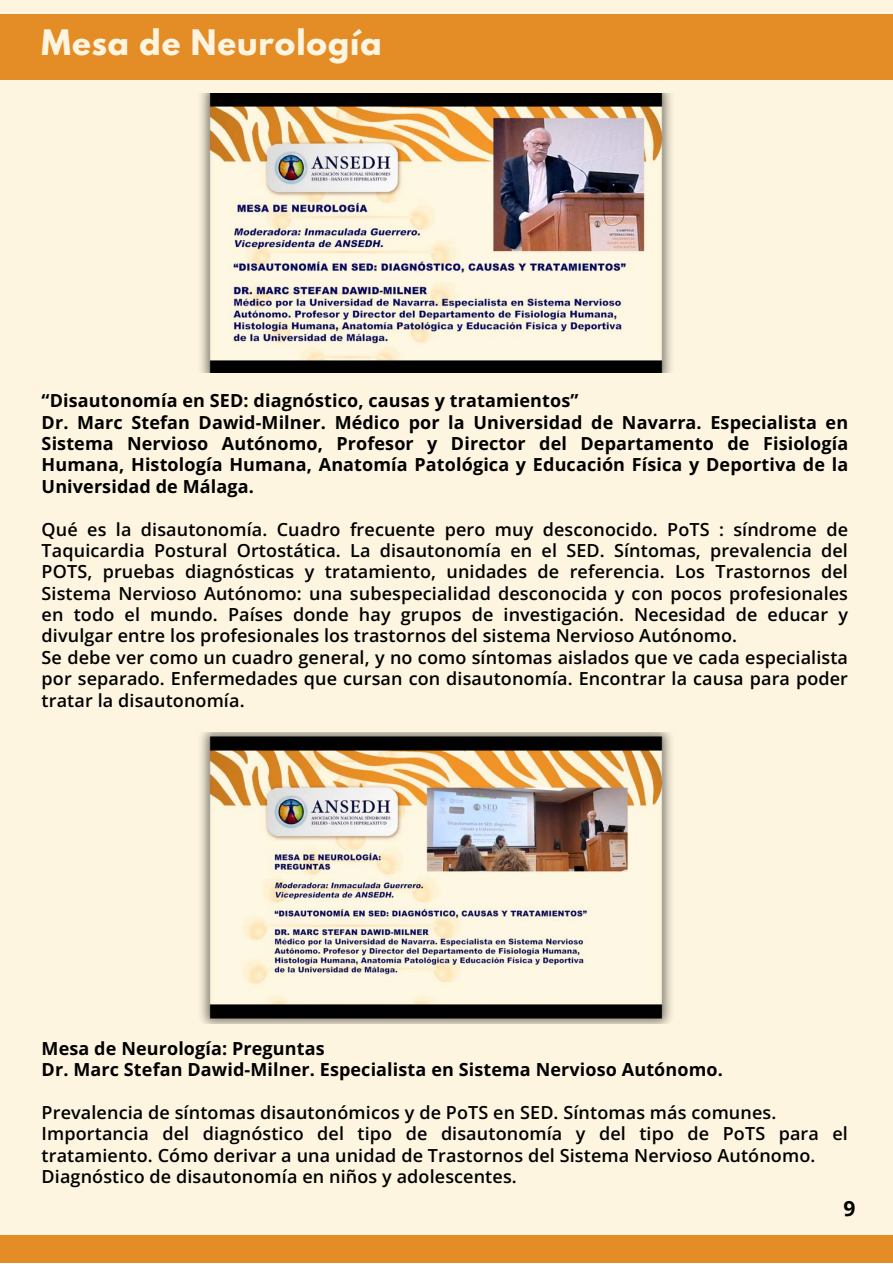
<style>
.page{position:relative;width:893px;height:1264px;background:#fff}
.page>*{position:absolute;margin:0;border:0;box-sizing:border-box;transform-origin:0 0}
.t1{font:700 31.05px "League Spartan";letter-spacing:.03em;color:#fdf5e0}
.t2{font:700 21px "Open Sans";color:#000}
.t3{font:600 18px/21.3px "Open Sans";letter-spacing:.005em;color:#000;text-align:justify}
.t4{font:700 18px/21.3px "Open Sans";letter-spacing:.005em;color:#000;text-align:justify}
</style>
<div class="page">
<div style="left:0;top:0;width:892px;height:1256px;background:#fdf5e0"></div>
<div style="left:0;top:1235px;width:892px;height:27px;background:#e48d27"></div>
<img style="left:200px;top:94px;width:472px;height:279px">
<img style="left:200px;top:732px;width:472px;height:291px">
<div style="left:0;top:14px;width:892px;height:66px;background:#e48d27"></div>
<p class="t1" style="left:42px;top:27px;width:341px">Mesa de Neurología</p>
<p class="t4" style="left:42px;top:390px;width:538px">“Disautonomía en SED: diagnóstico, causas y tratamientos”</p>
<p class="t4" style="left:42px;top:411px;width:808px">Dr. Marc Stefan Dawid-Milner. Médico por la Universidad de Navarra. Especialista en Sistema Nervioso Autónomo, Profesor y Director del Departamento de Fisiología Humana, Histología Humana, Anatomía Patológica y Educación Física y Deportiva de la Universidad de Málaga.</p>
<p class="t3" style="left:42px;top:518px;width:807px">Qué es la disautonomía. Cuadro frecuente pero muy desconocido. PoTS : síndrome de Taquicardia Postural Ortostática. La disautonomía en el SED. Síntomas, prevalencia del POTS, pruebas diagnósticas y tratamiento, unidades de referencia. Los Trastornos del Sistema Nervioso Autónomo: una subespecialidad desconocida y con pocos profesionales en todo el mundo. Países donde hay grupos de investigación. Necesidad de educar y divulgar entre los profesionales los trastornos del sistema Nervioso Autónomo.</p>
<p class="t3" style="left:42px;top:646px;width:807px">Se debe ver como un cuadro general, y no como síntomas aislados que ve cada especialista por separado. Enfermedades que cursan con disautonomía. Encontrar la causa para poder tratar la disautonomía.</p>
<p class="t4" style="left:42px;top:1037px;width:284px">Mesa de Neurología: Preguntas</p>
<p class="t4" style="left:42px;top:1058px;width:682px">Dr. Marc Stefan Dawid-Milner. Especialista en Sistema Nervioso Autónomo.</p>
<p class="t3" style="left:42px;top:1101px;width:736px">Prevalencia de síntomas disautonómicos y de PoTS en SED. Síntomas más comunes.</p>
<p class="t3" style="left:42px;top:1122px;width:807px">Importancia del diagnóstico del tipo de disautonomía y del tipo de PoTS para el tratamiento. Cómo derivar a una unidad de Trastornos del Sistema Nervioso Autónomo.</p>
<p class="t3" style="left:42px;top:1165px;width:476px">Diagnóstico de disautonomía en niños y adolescentes.</p>
<p class="t2" style="left:843px;top:1193px;width:13px">9</p>
</div>
